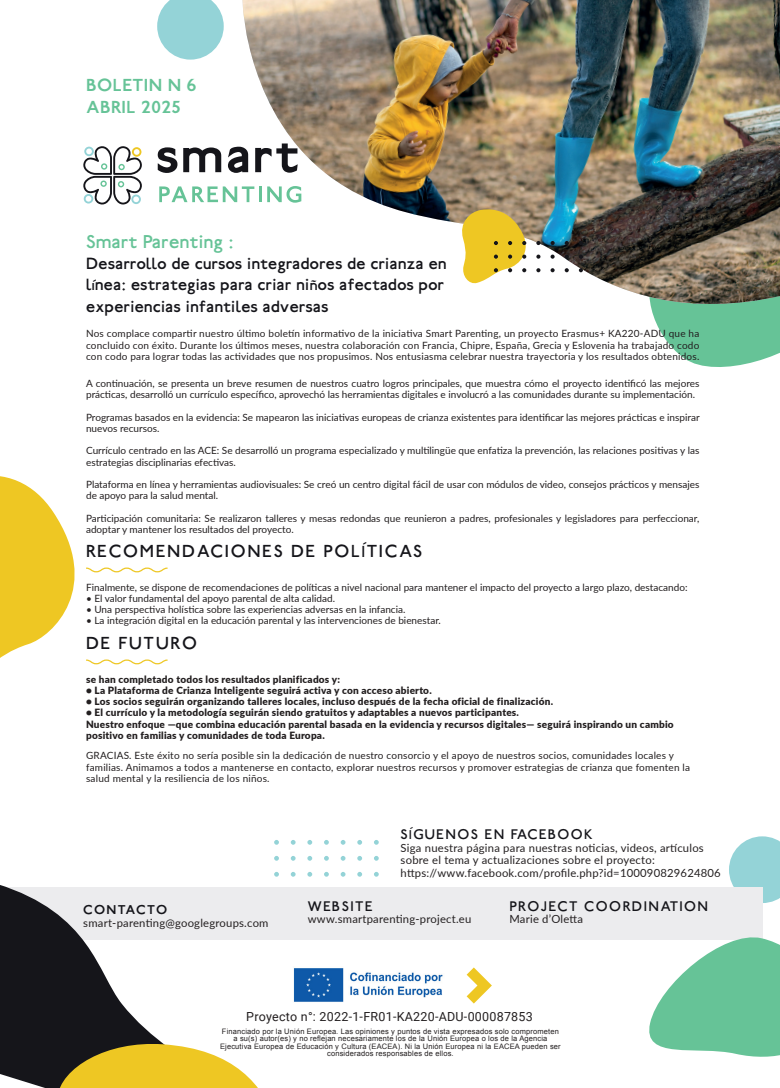
<style>
.page{position:relative;width:780px;height:1088px;background:#fff}
.page>*{position:absolute;margin:0;border:0;box-sizing:border-box;transform-origin:0 0}
.t1{font:20px "Farringdon";letter-spacing:.025em;color:#66c397}
.t2{font:18.75px "Farringdon";letter-spacing:.1em;color:#15151a}
.t3{font:700 18.75px/22.5px "Farringdon";letter-spacing:.025em;color:#66c397}
.t4{font:17.5px/21.2px "Farringdon";letter-spacing:.025em;color:#15151a}
.t5{font:15px "Farringdon";letter-spacing:.1em;color:#15151a}
.t6{font:700 13.75px "Farringdon";letter-spacing:.1em;color:#15151a}
.t7{font:12.5px "Roboto";letter-spacing:.02em;color:#231f20}
.t8{font:11.25px/12.5px "Lato";letter-spacing:.02em;color:#231f20}
.t9{font:10px/11.2px "Lato";color:#231f20}
.t10{font:900 10px/11.2px "Lato";letter-spacing:.02em;color:#231f20}
.t11{font:10px/11.2px "Lato";letter-spacing:.02em;color:#231f20}
.t12{font:7.5px/7.5px "Arial";letter-spacing:.02em;color:#231f20;text-align:center}
</style>
<div class="page">
<img style="left:293px;top:968px;width:150px;height:34px">
<svg style="left:655px;top:321px;width:125px;height:46px"></svg>
<img style="left:242px;top:0;width:538px;height:316px">
<svg style="left:157px;top:0;width:67px;height:60px"></svg>
<svg style="left:729px;top:836px;width:51px;height:67px;background:#a2d8dc"></svg>
<svg style="left:579px;top:241px;width:4px;height:4px"></svg>
<svg style="left:579px;top:255px;width:4px;height:4px"></svg>
<svg style="left:579px;top:268px;width:4px;height:4px"></svg>
<svg style="left:564px;top:241px;width:4px;height:4px"></svg>
<svg style="left:564px;top:255px;width:4px;height:4px"></svg>
<svg style="left:564px;top:268px;width:4px;height:4px"></svg>
<svg style="left:550px;top:241px;width:4px;height:4px"></svg>
<svg style="left:550px;top:255px;width:4px;height:4px"></svg>
<svg style="left:550px;top:268px;width:4px;height:4px"></svg>
<svg style="left:458px;top:208px;width:82px;height:77px"></svg>
<svg style="left:158px;top:147px;width:19px;height:26px"></svg>
<svg style="left:183px;top:147px;width:38px;height:25px"></svg>
<svg style="left:228px;top:147px;width:20px;height:26px"></svg>
<svg style="left:255px;top:143px;width:43px;height:30px"></svg>
<svg style="left:159px;top:186px;width:95px;height:16px"></svg>
<hr style="left:259px;top:186px;width:3px;height:16px;background:#66c397">
<svg style="left:267px;top:186px;width:34px;height:17px"></svg>
<svg style="left:83px;top:146px;width:59px;height:59px"></svg>
<svg style="left:466px;top:967px;width:26px;height:36px"></svg>
<div style="left:0;top:888px;width:762px;height:52px;background:#ececee"></div>
<svg style="left:649px;top:930px;width:131px;height:127px"></svg>
<svg style="left:0;top:885px;width:288px;height:203px"></svg>
<svg style="left:55px;top:1040px;width:226px;height:48px"></svg>
<svg style="left:374px;top:840px;width:5px;height:5px"></svg>
<svg style="left:374px;top:856px;width:5px;height:5px"></svg>
<svg style="left:374px;top:872px;width:5px;height:5px"></svg>
<svg style="left:357px;top:840px;width:5px;height:5px"></svg>
<svg style="left:357px;top:856px;width:5px;height:5px"></svg>
<svg style="left:357px;top:872px;width:5px;height:5px"></svg>
<svg style="left:340px;top:840px;width:5px;height:5px"></svg>
<svg style="left:340px;top:856px;width:5px;height:5px"></svg>
<svg style="left:340px;top:872px;width:5px;height:5px"></svg>
<svg style="left:324px;top:840px;width:5px;height:5px"></svg>
<svg style="left:324px;top:856px;width:5px;height:5px"></svg>
<svg style="left:324px;top:872px;width:5px;height:5px"></svg>
<svg style="left:307px;top:840px;width:5px;height:5px"></svg>
<svg style="left:307px;top:856px;width:5px;height:5px"></svg>
<svg style="left:307px;top:872px;width:5px;height:5px"></svg>
<svg style="left:291px;top:840px;width:4px;height:5px"></svg>
<svg style="left:291px;top:856px;width:4px;height:5px"></svg>
<svg style="left:291px;top:872px;width:4px;height:5px"></svg>
<svg style="left:274px;top:840px;width:5px;height:5px"></svg>
<svg style="left:274px;top:856px;width:5px;height:5px"></svg>
<svg style="left:274px;top:872px;width:5px;height:5px"></svg>
<svg style="left:0;top:476px;width:168px;height:189px"></svg>
<h2 class="t3" style="left:86px;top:75px;width:112px">BOLETIN N 6<br>ABRIL 2025</h2>
<h1 class="t1" style="left:86px;top:228px;width:149px">Smart Parenting :</h1>
<h3 class="t4" style="left:86px;top:252px;width:362px">Desarrollo de cursos integradores de crianza en línea: estrategias para criar niños afectados por experiencias infantiles adversas</h3>
<p class="t9" style="left:86px;top:328px;width:614px;text-align:justify">Nos complace compartir nuestro último boletín informativo de la iniciativa Smart Parenting, un proyecto Erasmus+ KA220-ADU que ha concluido con éxito. Durante los últimos meses, nuestra colaboración con Francia, Chipre, España, Grecia y Eslovenia ha trabajado codo con codo para lograr todas las actividades que nos propusimos. Nos entusiasma celebrar nuestra trayectoria y los resultados obtenidos.</p>
<p class="t9" style="left:86px;top:377px;width:614px">A continuación, se presenta un breve resumen de nuestros cuatro logros principales, que muestra cómo el proyecto identificó las mejores prácticas, desarrolló un currículo específico, aprovechó las herramientas digitales e involucró a las comunidades durante su implementación.</p>
<p class="t9" style="left:86px;top:411px;width:615px">Programas basados en la evidencia: Se mapearon las iniciativas europeas de crianza existentes para identificar las mejores prácticas e inspirar nuevos recursos.</p>
<p class="t9" style="left:86px;top:445px;width:614px">Currículo centrado en las ACE: Se desarrolló un programa especializado y multilingüe que enfatiza la prevención, las relaciones positivas y las estrategias disciplinarias efectivas.</p>
<p class="t9" style="left:86px;top:478px;width:614px">Plataforma en línea y herramientas audiovisuales: Se creó un centro digital fácil de usar con módulos de video, consejos prácticos y mensajes de apoyo para la salud mental.</p>
<p class="t9" style="left:86px;top:512px;width:614px">Participación comunitaria: Se realizaron talleres y mesas redondas que reunieron a padres, profesionales y legisladores para perfeccionar, adoptar y mantener los resultados del proyecto.</p>
<h2 class="t2" style="left:86px;top:539px;width:337px">RECOMENDACIONES DE POLÍTICAS</h2>
<p class="t9" style="left:86px;top:581px;width:603px">Finalmente, se dispone de recomendaciones de políticas a nivel nacional para mantener el impacto del proyecto a largo plazo, destacando:</p>
<p class="t9" style="left:86px;top:592px;width:250px">• El valor fundamental del apoyo parental de alta calidad.</p>
<p class="t9" style="left:86px;top:603px;width:321px">• Una perspectiva holística sobre las experiencias adversas en la infancia.</p>
<p class="t9" style="left:86px;top:615px;width:356px">• La integración digital en la educación parental y las intervenciones de bienestar.</p>
<h2 class="t2" style="left:86px;top:630px;width:112px">DE FUTURO</h2>
<p class="t10" style="left:86px;top:673px;width:255px">se han completado todos los resultados planificados y:</p>
<p class="t10" style="left:86px;top:684px;width:347px">• La Plataforma de Crianza Inteligente seguirá activa y con acceso abierto.</p>
<p class="t10" style="left:86px;top:695px;width:468px">• Los socios seguirán organizando talleres locales, incluso después de la fecha oficial de finalización.</p>
<p class="t10" style="left:86px;top:707px;width:589px">• El currículo y la metodología seguirán siendo gratuitos y adaptables a nuevos participantes.<br>Nuestro enfoque —que combina educación parental basada en la evidencia y recursos digitales— seguirá inspirando un cambio positivo en familias y comunidades de toda Europa.</p>
<p class="t11" style="left:86px;top:750px;width:605px">GRACIAS. Este éxito no sería posible sin la dedicación de nuestro consorcio y el apoyo de nuestros socios, comunidades locales y familias. Animamos a todos a mantenerse en contacto, explorar nuestros recursos y promover estrategias de crianza que fomenten la salud mental y la resiliencia de los niños.</p>
<h3 class="t6" style="left:83px;top:904px;width:85px">CONTACTO</h3>
<p class="t8" style="left:83px;top:916px;width:187px">smart-parenting@googlegroups.com</p>
<h3 class="t5" style="left:400px;top:824px;width:194px">SÍGUENOS EN FACEBOOK</h3>
<p class="t8" style="left:400px;top:841px;width:321px">Siga nuestra página para nuestras noticias, videos, artículos sobre el tema y actualizaciones sobre el proyecto: https://www.facebook.com/profile.php?id=100090829624806</p>
<h3 class="t5" style="left:308px;top:896px;width:66px">WEBSITE</h3>
<p class="t8" style="left:308px;top:912px;width:165px">www.smartparenting-project.eu</p>
<h3 class="t5" style="left:509px;top:896px;width:200px">PROJECT COORDINATION</h3>
<p class="t8" style="left:509px;top:912px;width:75px">Marie d’Oletta</p>
<p class="t7" style="left:246px;top:1008px;width:288px">Proyecto n°: 2022-1-FR01-KA220-ADU-000087853</p>
<p class="t12" style="left:220px;top:1027px;width:342px">Financiado por la Unión Europea. Las opiniones y puntos de vista expresados solo comprometen a su(s) autor(es) y no reflejan necesariamente los de la Unión Europea o los de la Agencia Ejecutiva Europea de Educación y Cultura (EACEA). Ni la Unión Europea ni la EACEA pueden ser considerados responsables de ellos.</p>
</div>
